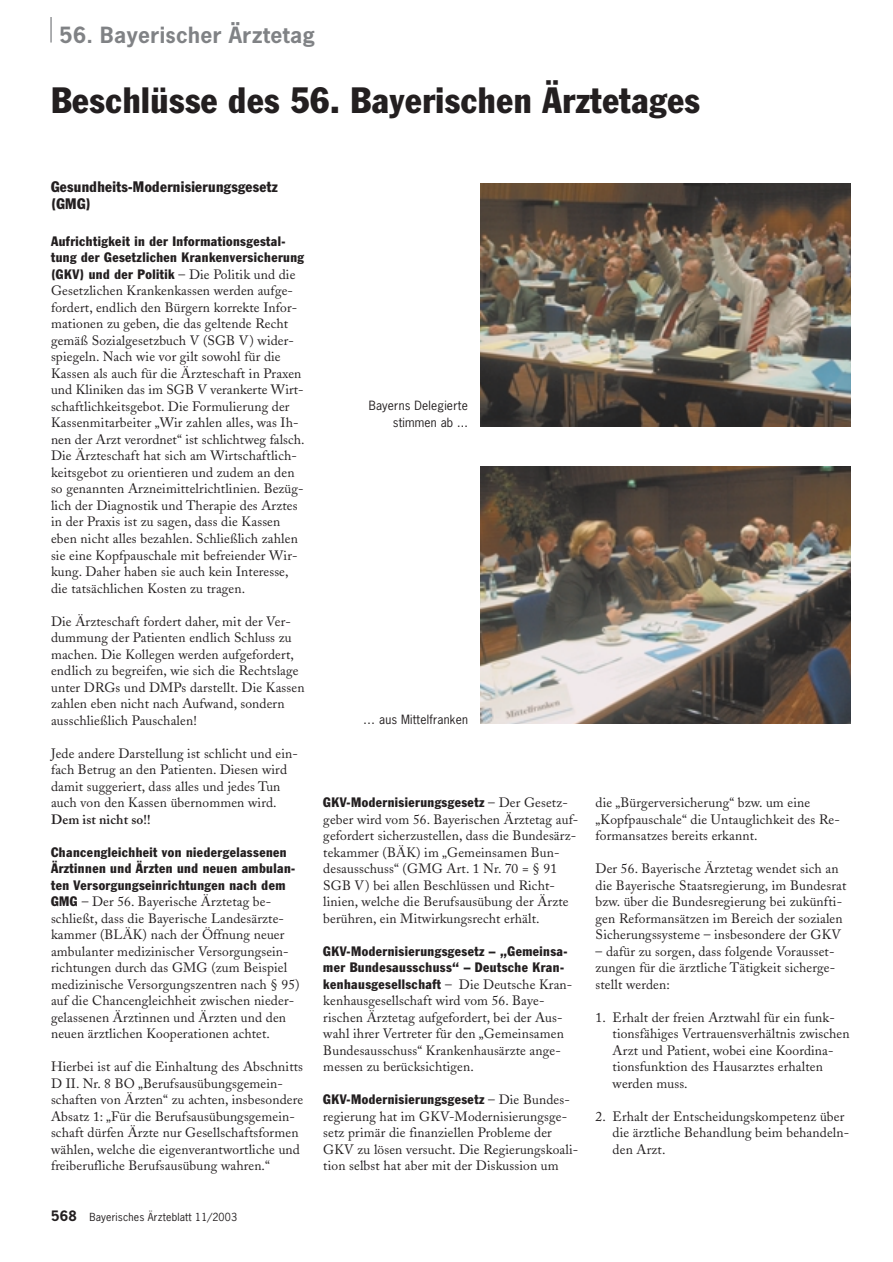
<style>
.page{position:relative;width:893px;height:1262px;background:#fff}
.page>*{position:absolute;margin:0;border:0;box-sizing:border-box;transform-origin:0 0}
.t1{font:condensed 36px "Franklin Gothic";letter-spacing:.015em;color:#231f20}
.t2{font:700 21px "News Gothic";letter-spacing:.02em;color:#808285}
.t3{font:condensed 15px/16.5px "Franklin Gothic";letter-spacing:.02em;color:#231f20}
.t4{font:13.5px/16.5px "Adobe Caslon";letter-spacing:.01em;color:#231f20}
.t5{font:condensed 13.5px/16.5px "Franklin Gothic";letter-spacing:.03em;color:#231f20}
.t6{font:600 13.5px "Adobe Caslon";letter-spacing:.01em;color:#231f20}
.t7{font:12px/16.5px "News Gothic";letter-spacing:.015em;color:#231f20;text-align:right}
.t8{font:10.5px "News Gothic";letter-spacing:.015em;color:#231f20}
.s1{font-family:"Adobe Caslon";font-stretch:normal}
.s2{font-family:"Franklin Gothic";font-stretch:condensed}
.s3{font-weight:700;font-size:13.5px}
</style>
<div class="page">
<hr style="left:50px;top:17px;width:2px;height:26px;background:#808285">
<img style="left:480px;top:466px;width:370px;height:258px">
<img style="left:480px;top:183px;width:370px;height:244px">
<h2 class="t2" style="left:60px;top:26px;width:257px">56. Bayerischer Ärztetag</h2>
<h1 class="t1" style="left:51px;top:87px;width:650px">Beschlüsse des 56. Bayerischen Ärztetages</h1>
<p class="t3" style="left:51px;top:180px;width:228px">Gesundheits-Modernisierungsgesetz (GMG)</p>
<p class="t5" style="left:51px;top:234px;width:254px">Aufrichtigkeit in der Informationsgestal&shy;tung der Gesetzlichen Krankenversicherung (GKV) und der Politik <span class="s1">– Die Politik und die</span></p>
<p class="t4" style="left:51px;top:284px;width:255px">Gesetzlichen Krankenkassen werden aufge&shy;fordert, endlich den Bürgern korrekte Infor&shy;mationen zu geben, die das geltende Recht gemäß Sozialgesetzbuch V (SGB V) wider&shy;spiegeln. Nach wie vor gilt sowohl für die Kassen als auch für die Ärzteschaft in Praxen und Kliniken das im SGB V verankerte Wirt&shy;schaftlichkeitsgebot. Die Formulierung der Kassenmitarbeiter „Wir zahlen alles, was Ih&shy;nen der Arzt verordnet“ ist schlichtweg falsch.<br>Die Ärzteschaft hat sich am Wirtschaftlich&shy;keitsgebot zu orientieren und zudem an den so genannten Arzneimittelrichtlinien. Bezüg&shy;lich der Diagnostik und Therapie des Arztes in der Praxis ist zu sagen, dass die Kassen eben nicht alles bezahlen. Schließlich zahlen sie eine Kopfpauschale mit befreiender Wir&shy;kung. Daher haben sie auch kein Interesse, die tatsächlichen Kosten zu tragen.</p>
<p class="t4" style="left:51px;top:614px;width:255px">Die Ärzteschaft fordert daher, mit der Ver&shy;dummung der Patienten endlich Schluss zu machen. Die Kollegen werden aufgefordert, endlich zu begreifen, wie sich die Rechtslage unter DRGs und DMPs darstellt. Die Kassen zahlen eben nicht nach Aufwand, sondern ausschließlich Pauschalen!</p>
<p class="t4" style="left:51px;top:746px;width:248px">Jede andere Darstellung ist schlicht und ein&shy;fach Betrug an den Patienten. Diesen wird damit suggeriert, dass alles und jedes Tun auch von den Kassen übernommen wird.</p>
<p class="t6" style="left:51px;top:813px;width:101px">Dem ist nicht so!!</p>
<p class="t5" style="left:51px;top:844px;width:246px">Chancengleichheit von niedergelassenen<br>Ärztinnen und Ärzten und neuen ambulan&shy;ten Versorgungseinrichtungen nach dem</p>
<p class="t4" style="left:51px;top:895px;width:250px"><span class="s2">GMG</span> – Der 56. Bayerische Ärztetag be&shy;schließt, dass die Bayerische Landesärzte&shy;kammer (BLÄK) nach der Öffnung neuer ambulanter medizinischer Versorgungsein&shy;richtungen durch das GMG (zum Beispiel medizinische Versorgungszentren nach § 95) auf die Chancengleichheit zwischen nieder&shy;gelassenen Ärztinnen und Ärzten und den neuen ärztlichen Kooperationen achtet.</p>
<p class="t4" style="left:51px;top:1060px;width:253px">Hierbei ist auf die Einhaltung des Abschnitts D II. Nr. 8 BO „Berufsausübungsgemein&shy;schaften von Ärzten“ zu achten, insbesondere Absatz 1: „Für die Berufsausübungsgemein&shy;schaft dürfen Ärzte nur Gesellschaftsformen wählen, welche die eigenverantwortliche und freiberufliche Berufsausübung wahren.“</p>
<p class="t8" style="left:51px;top:1212px;width:187px"><span class="s3">568</span> Bayerisches Ärzteblatt 11/2003</p>
<p class="t7" style="left:369px;top:398px;width:101px">Bayerns Delegierte stimmen ab ...</p>
<p class="t7" style="left:363px;top:712px;width:106px">… aus Mittelfranken</p>
<p class="t5" style="left:323px;top:795px;width:246px">GKV-Modernisierungsgesetz <span class="s1">– Der Gesetz-</span></p>
<p class="t4" style="left:323px;top:812px;width:256px">geber wird vom 56. Bayerischen Ärztetag auf&shy;gefordert sicherzustellen, dass die Bundesärz&shy;tekammer (BÄK) im „Gemeinsamen Bun&shy;desausschuss“ (GMG Art. 1 Nr. 70 = § 91<br>SGB V) bei allen Beschlüssen und Richt&shy;linien, welche die Berufsausübung der Ärzte berühren, ein Mitwirkungsrecht erhält.</p>
<p class="t5" style="left:323px;top:943px;width:250px">GKV-Modernisierungsgesetz – „Gemeinsa&shy;mer Bundesausschuss“ – Deutsche Kran&shy;kenhausgesellschaft <span class="s1">– Die Deutsche Kran-</span></p>
<p class="t4" style="left:323px;top:994px;width:242px">kenhausgesellschaft wird vom 56. Baye&shy;rischen Ärztetag aufgefordert, bei der Aus&shy;wahl ihrer Vertreter für den „Gemeinsamen Bundesausschuss“ Krankenhausärzte ange&shy;messen zu berücksichtigen.</p>
<p class="t5" style="left:323px;top:1092px;width:248px">GKV-Modernisierungsgesetz <span class="s1">– Die Bundes-</span></p>
<p class="t4" style="left:323px;top:1109px;width:256px">regierung hat im GKV-Modernisierungsge&shy;setz primär die finanziellen Probleme der GKV zu lösen versucht. Die Regierungskoali&shy;tion selbst hat aber mit der Diskussion um</p>
<p class="t4" style="left:595px;top:796px;width:246px">die „Bürgerversicherung“ bzw. um eine „Kopfpauschale“ die Untauglichkeit des Re&shy;formansatzes bereits erkannt.</p>
<p class="t4" style="left:595px;top:862px;width:252px">Der 56. Bayerische Ärztetag wendet sich an die Bayerische Staatsregierung, im Bundesrat bzw. über die Bundesregierung bei zukünfti&shy;gen Reformansätzen im Bereich der sozialen Sicherungssysteme – insbesondere der GKV</p>
<p class="t4" style="left:595px;top:944px;width:241px;text-align:justify">– dafür zu sorgen, dass folgende Vorausset&shy;zungen für die ärztliche Tätigkeit sicherge&shy;stellt werden:</p>
<p class="t4" style="left:612px;top:1010px;width:238px;text-indent:-17px">1. Erhalt der freien Arztwahl für ein funk&shy;tionsfähiges Vertrauensverhältnis zwischen Arzt und Patient, wobei eine Koordina&shy;tionsfunktion des Hausarztes erhalten werden muss.</p>
<p class="t4" style="left:612px;top:1109px;width:238px;text-indent:-17px">2. Erhalt der Entscheidungskompetenz über die ärztliche Behandlung beim behandeln&shy;den Arzt.</p>
</div>
